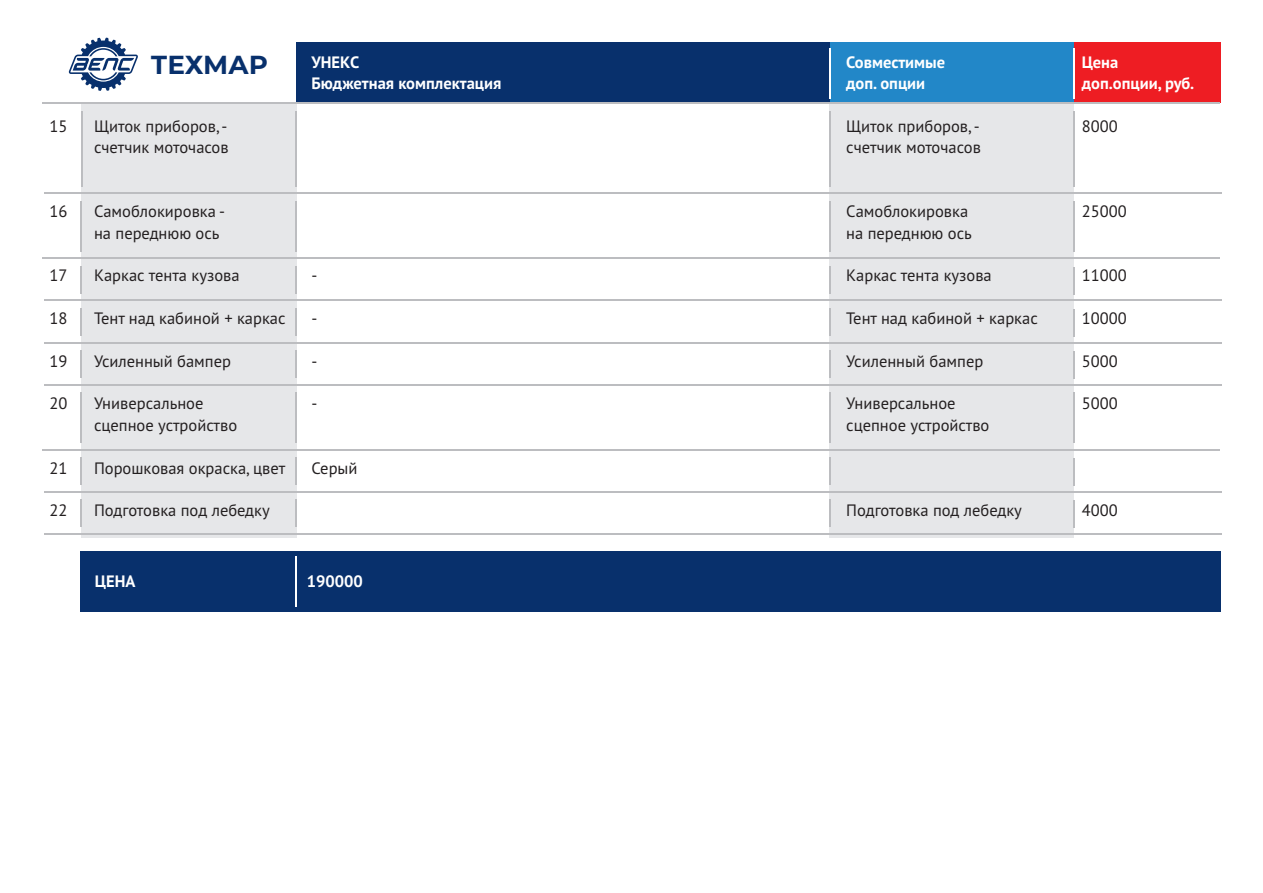
<style>
.page{position:relative;width:1263px;height:893px;background:#fff}
.page>*{position:absolute;margin:0;border:0;box-sizing:border-box;transform-origin:0 0}
.t1{font:700 26.1px "Montserrat";color:#08306c}
.t2{font:16.5px "PT Sans";color:#231f20}
.t3{font:700 16.5px "PT Sans";color:#fff}
</style>
<div class="page">
<div style="left:81px;top:103px;width:215px;height:435px;background:#e6e7e9"></div>
<div style="left:830px;top:68px;width:244px;height:470px;background:#e6e7e9"></div>
<div style="left:296px;top:43px;width:924px;height:60px;background:#08306c"></div>
<div style="left:830px;top:43px;width:244px;height:60px;background:#2287c8"></div>
<div style="left:1074px;top:43px;width:146px;height:60px;background:#ee1d23"></div>
<hr style="left:1073px;top:48px;width:2px;height:51px;background:#fff">
<hr style="left:829px;top:48px;width:2px;height:51px;background:#fff">
<hr style="left:43px;top:103px;width:1177px;height:1px;background:#bcbdc0">
<svg style="left:69px;top:38px;width:69px;height:53px"></svg>
<div style="left:81px;top:552px;width:1140px;height:60px;background:#08306c"></div>
<hr style="left:295px;top:556px;width:2px;height:51px;background:#fff">
<hr style="left:43px;top:258px;width:1177px;height:1px;background:#bcbdc0">
<hr style="left:296px;top:201px;width:1px;height:50px;background:#bcbdc0">
<hr style="left:829px;top:201px;width:2px;height:50px;background:#bcbdc0">
<hr style="left:1073px;top:201px;width:2px;height:50px;background:#bcbdc0">
<hr style="left:80px;top:201px;width:2px;height:50px;background:#bcbdc0">
<hr style="left:44px;top:300px;width:1177px;height:1px;background:#bcbdc0">
<hr style="left:829px;top:266px;width:2px;height:28px;background:#bcbdc0">
<hr style="left:1073px;top:267px;width:2px;height:28px;background:#bcbdc0">
<hr style="left:80px;top:266px;width:2px;height:28px;background:#bcbdc0">
<hr style="left:295px;top:266px;width:2px;height:28px;background:#bcbdc0">
<hr style="left:44px;top:192px;width:1177px;height:2px;background:#bcbdc0">
<hr style="left:829px;top:111px;width:2px;height:76px;background:#bcbdc0">
<hr style="left:1073px;top:111px;width:2px;height:76px;background:#bcbdc0">
<hr style="left:81px;top:111px;width:2px;height:76px;background:#bcbdc0">
<hr style="left:295px;top:111px;width:2px;height:76px;background:#bcbdc0">
<hr style="left:44px;top:342px;width:1177px;height:1px;background:#bcbdc0">
<hr style="left:829px;top:308px;width:2px;height:28px;background:#bcbdc0">
<hr style="left:1073px;top:309px;width:2px;height:28px;background:#bcbdc0">
<hr style="left:80px;top:308px;width:2px;height:28px;background:#bcbdc0">
<hr style="left:295px;top:308px;width:2px;height:28px;background:#bcbdc0">
<hr style="left:44px;top:384px;width:1177px;height:1px;background:#bcbdc0">
<hr style="left:829px;top:350px;width:2px;height:28px;background:#bcbdc0">
<hr style="left:1073px;top:351px;width:2px;height:28px;background:#bcbdc0">
<hr style="left:80px;top:350px;width:2px;height:28px;background:#bcbdc0">
<hr style="left:295px;top:350px;width:2px;height:28px;background:#bcbdc0">
<hr style="left:44px;top:491px;width:1177px;height:2px;background:#bcbdc0">
<hr style="left:829px;top:458px;width:2px;height:27px;background:#bcbdc0">
<hr style="left:1073px;top:459px;width:2px;height:27px;background:#bcbdc0">
<hr style="left:80px;top:458px;width:2px;height:27px;background:#bcbdc0">
<hr style="left:295px;top:458px;width:2px;height:27px;background:#bcbdc0">
<hr style="left:44px;top:533px;width:1177px;height:2px;background:#bcbdc0">
<hr style="left:829px;top:500px;width:2px;height:27px;background:#bcbdc0">
<hr style="left:1073px;top:501px;width:2px;height:27px;background:#bcbdc0">
<hr style="left:80px;top:500px;width:2px;height:27px;background:#bcbdc0">
<hr style="left:295px;top:500px;width:2px;height:27px;background:#bcbdc0">
<hr style="left:43px;top:449px;width:1177px;height:2px;background:#bcbdc0">
<hr style="left:296px;top:392px;width:1px;height:51px;background:#bcbdc0">
<hr style="left:829px;top:392px;width:2px;height:51px;background:#bcbdc0">
<hr style="left:1073px;top:392px;width:2px;height:51px;background:#bcbdc0">
<hr style="left:80px;top:392px;width:2px;height:51px;background:#bcbdc0">
<h1 class="t1" style="left:151px;top:49px;width:118px">ТЕХМАР</h1>
<p class="t3" style="left:311px;top:51px;width:49px">УНЕКС</p>
<p class="t3" style="left:846px;top:51px;width:101px">Совместимые</p>
<p class="t3" style="left:1082px;top:51px;width:38px">Цена</p>
<p class="t3" style="left:311px;top:72px;width:191px">Бюджетная комплектация</p>
<p class="t3" style="left:846px;top:72px;width:80px">доп. опции</p>
<p class="t3" style="left:1082px;top:72px;width:114px">доп.опции, руб.</p>
<p class="t2" style="left:49px;top:115px;width:19px">15</p>
<p class="t2" style="left:94px;top:115px;width:135px">Щиток приборов,-</p>
<p class="t2" style="left:846px;top:115px;width:135px">Щиток приборов,-</p>
<p class="t2" style="left:1082px;top:115px;width:37px">8000</p>
<p class="t2" style="left:94px;top:136px;width:136px">счетчик моточасов</p>
<p class="t2" style="left:846px;top:136px;width:136px">счетчик моточасов</p>
<p class="t2" style="left:49px;top:200px;width:19px">16</p>
<p class="t2" style="left:94px;top:200px;width:132px">Самоблокировка -</p>
<p class="t2" style="left:846px;top:200px;width:123px">Самоблокировка</p>
<p class="t2" style="left:1082px;top:200px;width:46px">25000</p>
<p class="t2" style="left:94px;top:222px;width:127px">на переднюю ось</p>
<p class="t2" style="left:846px;top:222px;width:127px">на переднюю ось</p>
<p class="t2" style="left:49px;top:265px;width:19px">17</p>
<p class="t2" style="left:94px;top:265px;width:147px">Каркас тента кузова</p>
<p class="t2" style="left:311px;top:265px;width:7px">-</p>
<p class="t2" style="left:846px;top:265px;width:147px">Каркас тента кузова</p>
<p class="t2" style="left:1082px;top:265px;width:46px">11000</p>
<p class="t2" style="left:49px;top:307px;width:19px">18</p>
<p class="t2" style="left:94px;top:307px;width:193px">Тент над кабиной + каркас</p>
<p class="t2" style="left:311px;top:307px;width:7px">-</p>
<p class="t2" style="left:846px;top:307px;width:193px">Тент над кабиной + каркас</p>
<p class="t2" style="left:1082px;top:307px;width:46px">10000</p>
<p class="t2" style="left:49px;top:350px;width:19px">19</p>
<p class="t2" style="left:94px;top:350px;width:139px">Усиленный бампер</p>
<p class="t2" style="left:311px;top:350px;width:7px">-</p>
<p class="t2" style="left:846px;top:350px;width:139px">Усиленный бампер</p>
<p class="t2" style="left:1082px;top:350px;width:37px">5000</p>
<p class="t2" style="left:49px;top:393px;width:19px">20</p>
<p class="t2" style="left:94px;top:393px;width:111px">Универсальное</p>
<p class="t2" style="left:311px;top:393px;width:7px">-</p>
<p class="t2" style="left:846px;top:393px;width:111px">Универсальное</p>
<p class="t2" style="left:1082px;top:393px;width:37px">5000</p>
<p class="t2" style="left:94px;top:414px;width:145px">сцепное устройство</p>
<p class="t2" style="left:846px;top:414px;width:145px">сцепное устройство</p>
<p class="t2" style="left:49px;top:457px;width:19px">21</p>
<p class="t2" style="left:94px;top:457px;width:193px">Порошковая окраска, цвет</p>
<p class="t2" style="left:311px;top:457px;width:48px">Серый</p>
<p class="t2" style="left:49px;top:499px;width:19px">22</p>
<p class="t2" style="left:94px;top:499px;width:177px">Подготовка под лебедку</p>
<p class="t2" style="left:846px;top:499px;width:177px">Подготовка под лебедку</p>
<p class="t2" style="left:1082px;top:499px;width:37px">4000</p>
<p class="t3" style="left:95px;top:570px;width:42px">ЦЕНА</p>
<p class="t3" style="left:307px;top:570px;width:58px">190000</p>
</div>
